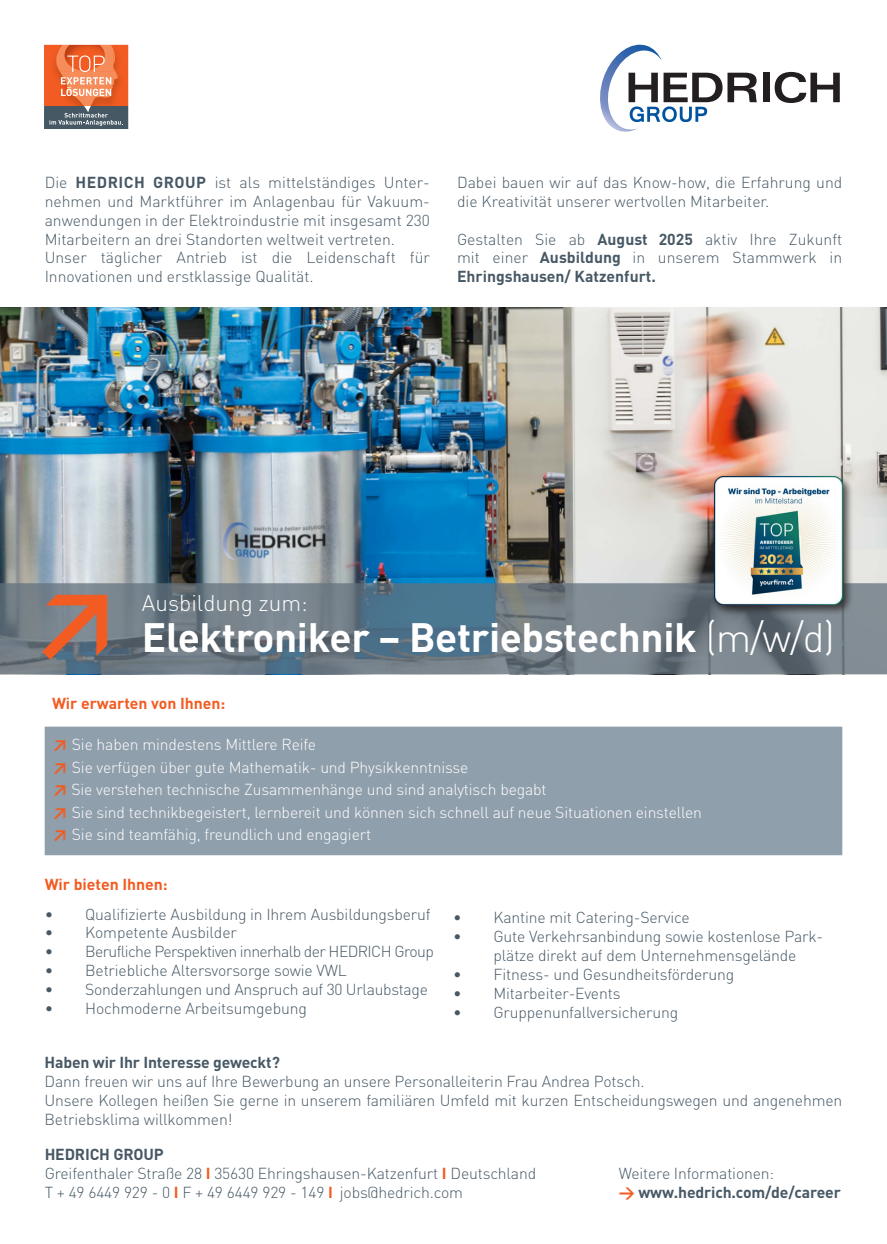
<style>
.page{position:relative;width:887px;height:1244px;background:#fff}
.page>*{position:absolute;margin:0;border:0;box-sizing:border-box;transform-origin:0 0}
.t1{font:700 92.7px "DIN Pro";color:#f25b21}
.t2{font:700 40.5px "DIN Pro";letter-spacing:-.01em;color:#fff}
.t3{font:300 22.5px "DIN Pro";color:#fff}
.t4{font:300 15.75px/18.9px "DIN Pro";letter-spacing:-.01em;color:#475865}
.t5{font:300 15.75px "DIN Pro";letter-spacing:-.01em;color:#fff}
.t6{font:700 15.75px "DIN Pro";letter-spacing:-.01em;color:#475865}
.t7{font:300 15.75px "DIN Pro";letter-spacing:-.04em;color:#475865}
.t8{font:700 15.75px "DIN Pro";color:#f25b21}
.s1{font-weight:700}
.s2{font-weight:300}
.s3{font-weight:700;color:#f25b21}
.s4{color:#f25b21}
</style>
<div class="page">
<img style="left:0;top:307px;width:887px;height:276px">
<div style="left:45px;top:726px;width:797px;height:129px;background:#909fac"></div>
<svg style="left:0;top:583px;width:887px;height:91px;background:#6c7b86"></svg>
<svg style="left:44px;top:44px;width:85px;height:85px;background:#c87656"></svg>
<div style="left:711px;top:475px;width:142px;height:140px;background:#231f20;opacity:.75"></div>
<img style="left:714px;top:477px;width:128px;height:127px">
<svg style="left:774px;top:72px;width:65px;height:31px"></svg>
<div style="left:762px;top:73px;width:7px;height:29px;background:#231f20"></div>
<svg style="left:600px;top:45px;width:157px;height:87px"></svg>
<p class="t4" style="left:45px;top:172px;width:387px;text-align:justify">Die <span class="s1">HEDRICH GROUP</span> ist als mittelständiges Unter&shy;nehmen und Marktführer im Anlagenbau für Vakuum&shy;anwendungen in der Elektroindustrie mit insgesamt 230<br>Mitarbeitern an drei Standorten weltweit vertreten.</p>
<p class="t4" style="left:45px;top:248px;width:387px">Unser täglicher Antrieb ist die Leidenschaft für<br>Innovationen und erstklassige Qualität.</p>
<p class="t4" style="left:457px;top:172px;width:387px">Dabei bauen wir auf das Know-how, die Erfahrung und die Kreativität unserer wertvollen Mitarbeiter.</p>
<p class="t4" style="left:457px;top:229px;width:387px;text-align:justify">Gestalten Sie ab <span class="s1">August 2025</span> aktiv Ihre Zukunft mit einer <span class="s1">Ausbildung</span> in unserem Stammwerk in <span class="s1">Ehringshausen/ Katzenfurt.</span></p>
<p class="t1" style="left:29px;top:555px;width:97px">↗</p>
<p class="t3" style="left:142px;top:588px;width:167px">Ausbildung zum:</p>
<p class="t2" style="left:142px;top:610px;width:694px">Elektroniker – Betriebstechnik <span class="s2">(m/w/d)</span></p>
<p class="t8" style="left:52px;top:692px;width:175px">Wir erwarten von Ihnen:</p>
<p class="t5" style="left:52px;top:734px;width:266px"><span class="s3">↗</span> Sie haben mindestens Mittlere Reife</p>
<p class="t5" style="left:52px;top:756px;width:418px"><span class="s3">↗</span> Sie verfügen über gute Mathematik- und Physikkenntnisse</p>
<p class="t5" style="left:52px;top:779px;width:496px"><span class="s3">↗</span> Sie verstehen technische Zusammenhänge und sind analytisch begabt</p>
<p class="t5" style="left:52px;top:801px;width:651px"><span class="s3">↗</span> Sie sind technikbegeistert, lernbereit und können sich schnell auf neue Situationen einstellen</p>
<p class="t5" style="left:52px;top:824px;width:320px"><span class="s3">↗</span> Sie sind teamfähig, freundlich und engagiert</p>
<p class="t8" style="left:45px;top:873px;width:125px">Wir bieten Ihnen:</p>
<p class="t4" style="left:45px;top:904px;width:387px">• Qualifizierte Ausbildung in Ihrem Ausbildungsberuf</p>
<p class="t4" style="left:45px;top:922px;width:194px">• Kompetente Ausbilder</p>
<p class="t7" style="left:45px;top:941px;width:391px">• Berufliche Perspektiven innerhalb der HEDRICH Group</p>
<p class="t4" style="left:45px;top:960px;width:304px">• Betriebliche Altersvorsorge sowie VWL</p>
<p class="t4" style="left:45px;top:979px;width:385px">• Sonderzahlungen und Anspruch auf 30 Urlaubstage</p>
<p class="t4" style="left:45px;top:998px;width:264px">• Hochmoderne Arbeitsumgebung</p>
<p class="t4" style="left:453px;top:907px;width:238px">• Kantine mit Catering-Service</p>
<p class="t4" style="left:493px;top:926px;width:331px;text-indent:-40px">• Gute Verkehrsanbindung sowie kostenlose Park&shy;plätze direkt auf dem Unternehmensgelände</p>
<p class="t4" style="left:453px;top:964px;width:283px">• Fitness- und Gesundheitsförderung</p>
<p class="t4" style="left:453px;top:983px;width:169px">• Mitarbeiter-Events</p>
<p class="t4" style="left:453px;top:1002px;width:227px">• Gruppenunfallversicherung</p>
<p class="t6" style="left:45px;top:1052px;width:237px">Haben wir Ihr Interesse geweckt?</p>
<p class="t4" style="left:45px;top:1071px;width:601px">Dann freuen wir uns auf Ihre Bewerbung an unsere Personalleiterin Frau Andrea Potsch.</p>
<p class="t4" style="left:45px;top:1090px;width:799px">Unsere Kollegen heißen Sie gerne in unserem familiären Umfeld mit kurzen Entscheidungswegen und angenehmen<br>Betriebsklima willkommen!</p>
<p class="t6" style="left:45px;top:1144px;width:121px">HEDRICH GROUP</p>
<p class="t4" style="left:45px;top:1163px;width:493px">Greifenthaler Straße 28 <span class="s3">I</span> 35630 Ehringshausen-Katzenfurt <span class="s3">I</span> Deutschland</p>
<p class="t4" style="left:45px;top:1182px;width:420px">T + 49 6449 929 - 0 <span class="s3">I</span> F + 49 6449 929 - 149 <span class="s3">I</span> jobs@hedrich.com</p>
<p class="t4" style="left:619px;top:1163px;width:157px">Weitere Informationen:</p>
<p class="t6" style="left:619px;top:1182px;width:223px"><span class="s4">→</span> www.hedrich.com/de/career</p>
</div>
